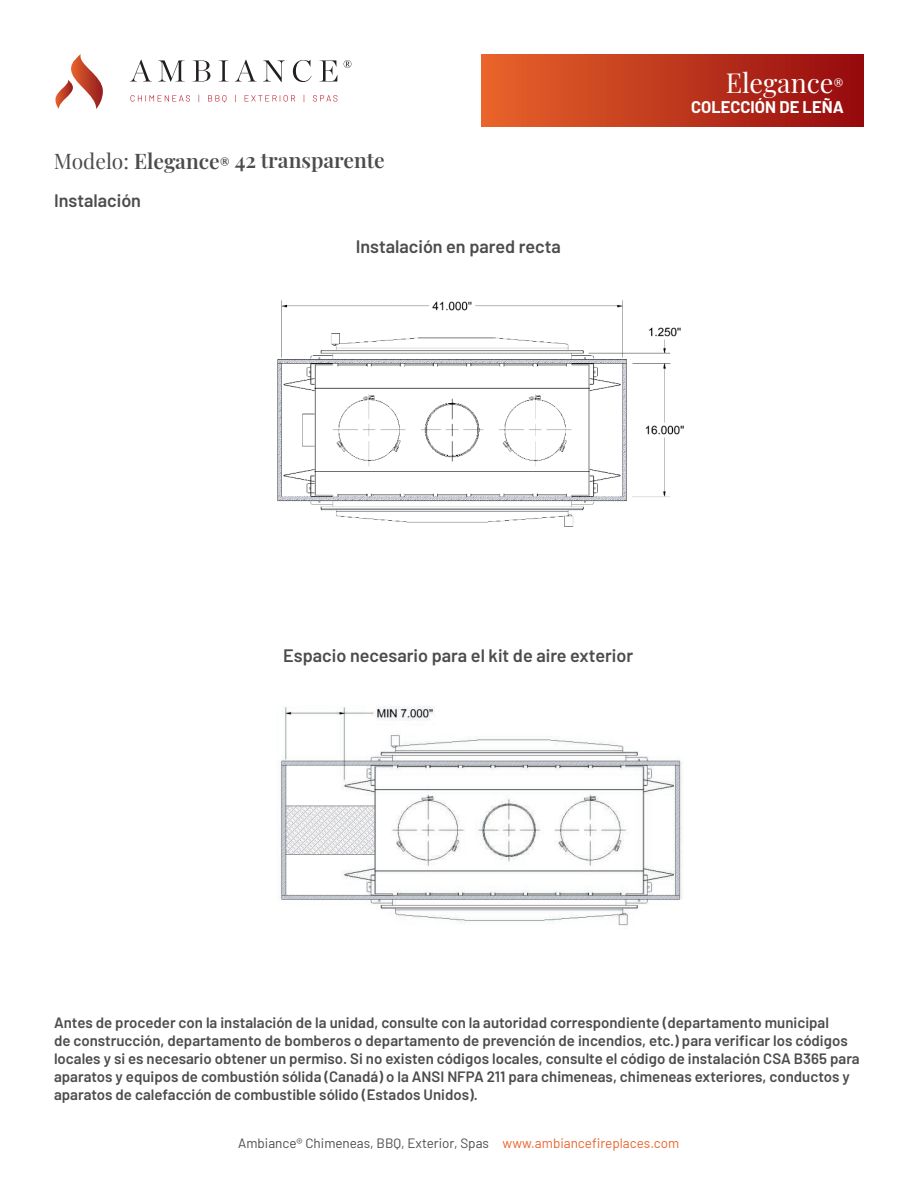
<style>
.page{position:relative;width:918px;height:1188px;background:#fff}
.page>*{position:absolute;margin:0;border:0;box-sizing:border-box;transform-origin:0 0}
.t1{font:27px "Playfair Display";color:#fff}
.t2{font:600 21px "Playfair Display";color:#4b4c4d}
.t3{font:600 18px "Barlow";color:#4b4c4d}
.t4{font:700 16.5px "Barlow";color:#fff}
.t5{font:600 15px/18px "Barlow";color:#4b4c4d}
.t6{font:13.5px "Barlow";color:#4b4c4d}
.s1{font-weight:400}
.s2{font-size:15px}
.s3{color:#ea642b}
</style>
<div class="page">
<div style="left:482px;top:54px;width:382px;height:72px;background:linear-gradient(to right,#e8652b,#950a0e)"></div>
<svg style="left:55px;top:54px;width:48px;height:55px"></svg>
<svg style="left:130px;top:60px;width:22px;height:22px"></svg>
<svg style="left:158px;top:60px;width:27px;height:22px"></svg>
<svg style="left:192px;top:60px;width:18px;height:22px"></svg>
<svg style="left:219px;top:60px;width:10px;height:22px"></svg>
<svg style="left:235px;top:60px;width:22px;height:22px"></svg>
<svg style="left:263px;top:60px;width:22px;height:22px"></svg>
<svg style="left:293px;top:60px;width:19px;height:22px"></svg>
<svg style="left:319px;top:60px;width:18px;height:22px"></svg>
<svg style="left:344px;top:60px;width:7px;height:8px"></svg>
<svg style="left:131px;top:95px;width:59px;height:7px"></svg>
<svg style="left:208px;top:95px;width:18px;height:8px"></svg>
<svg style="left:245px;top:95px;width:50px;height:7px"></svg>
<svg style="left:313px;top:95px;width:24px;height:7px"></svg>
<img style="left:277px;top:300px;width:407px;height:227px">
<img style="left:280px;top:706px;width:403px;height:220px">
<h2 class="t2" style="left:54px;top:143px;width:332px"><span class="s1">Modelo:</span> Elegance<span class="s2">®</span> 42 transparente</h2>
<p class="t3" style="left:54px;top:187px;width:88px">Instalación</p>
<p class="t3" style="left:356px;top:233px;width:207px">Instalación en pared recta</p>
<h1 class="t1" style="left:726px;top:62px;width:120px">Elegance<span class="s2">®</span></h1>
<p class="t4" style="left:691px;top:95px;width:154px">COLECCIÓN DE LEÑA</p>
<p class="t3" style="left:283px;top:642px;width:352px">Espacio necesario para el kit de aire exterior</p>
<p class="t5" style="left:54px;top:1013px;width:807px">Antes de proceder con la instalación de la unidad, consulte con la autoridad correspondiente (departamento municipal<br>de construcción, departamento de bomberos o departamento de prevención de incendios, etc.) para verificar los códigos locales y si es necesario obtener un permiso. Si no existen códigos locales, consulte el código de instalación CSA B365 para aparatos y equipos de combustión sólida (Canadá) o la ANSI NFPA 211 para chimeneas, chimeneas exteriores, conductos y aparatos de calefacción de combustible sólido (Estados Unidos).</p>
<p class="t6" style="left:238px;top:1133px;width:443px">Ambiance® Chimeneas, BBQ, Exterior, Spas <span class="s3">www.ambiancefireplaces.com</span></p>
</div>
